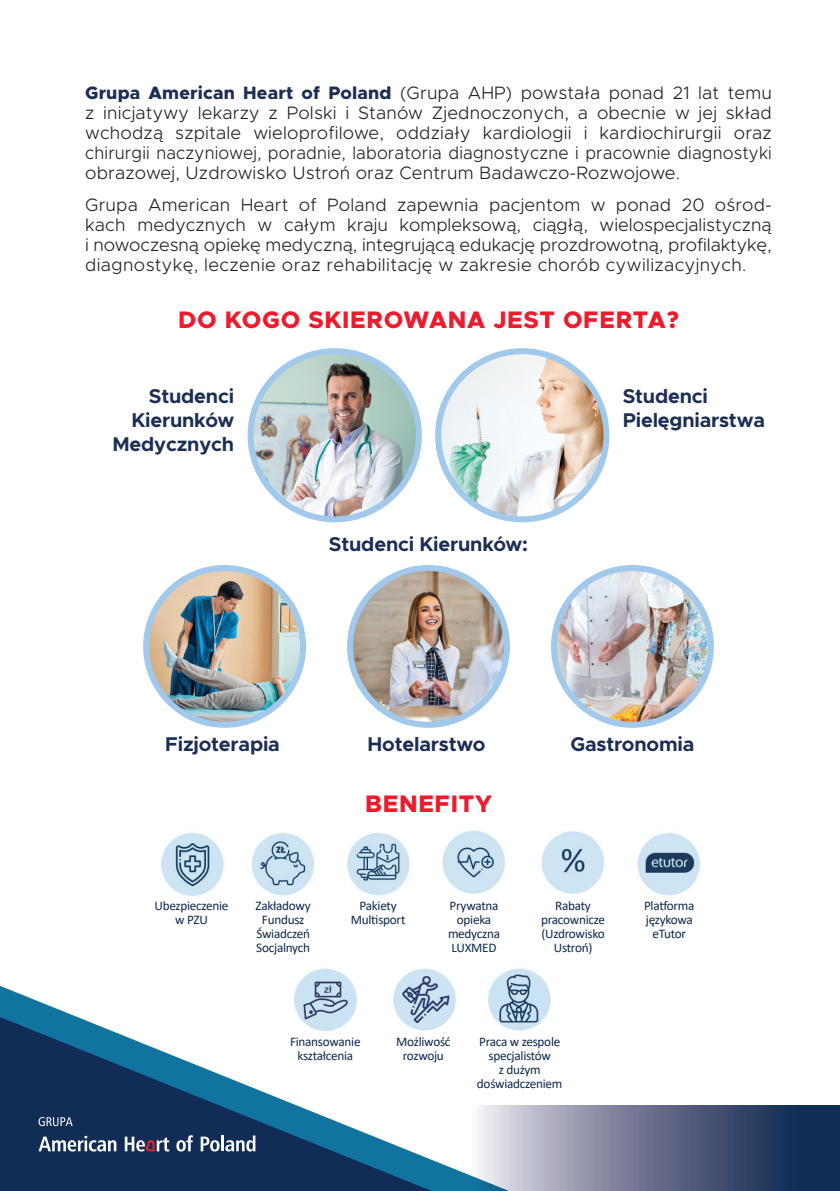
<style>
.page{position:relative;width:840px;height:1191px;background:#fff}
.page>*{position:absolute;margin:0;border:0;box-sizing:border-box;transform-origin:0 0}
.t1{font:800 24px "Metropolis";letter-spacing:.03em;color:#ee1b2d}
.t2{font:700 20px "Metropolis";letter-spacing:-.01em;color:#1c2e54}
.t3{font:300 18px/20px "Metropolis";letter-spacing:.01em;color:#231f20;text-align:justify}
.t4{font:13.2px/14px "Calibri";letter-spacing:-.02em;color:#0e294d;text-align:center}
.s1{font-weight:800;color:#1c2e54}
</style>
<div class="page">
<svg style="left:538px;top:1105px;width:301px;height:86px;background:#566181"></svg>
<svg style="left:0;top:986px;width:538px;height:205px"></svg>
<svg style="left:0;top:1017px;width:431px;height:174px;fill:#112d56"></svg>
<svg style="left:38px;top:1135px;width:78px;height:16px"></svg>
<svg style="left:176px;top:1135px;width:17px;height:16px"></svg>
<svg style="left:200px;top:1136px;width:19px;height:15px"></svg>
<hr style="left:221px;top:1135px;width:3px;height:16px;background:#fff">
<svg style="left:225px;top:1135px;width:30px;height:16px"></svg>
<svg style="left:125px;top:1136px;width:44px;height:15px"></svg>
<svg style="left:38px;top:1117px;width:35px;height:9px"></svg>
<img style="left:283px;top:968px;width:81px;height:78px">
<img style="left:384px;top:968px;width:80px;height:78px">
<img style="left:480px;top:968px;width:71px;height:78px">
<img style="left:161px;top:830px;width:539px;height:66px">
<img style="left:254px;top:351px;width:164px;height:168px">
<div style="left:247px;top:348px;width:174px;height:174px;border:6px solid #a0c9eb;border-radius:50%"></div>
<img style="left:438px;top:351px;width:168px;height:168px">
<div style="left:435px;top:348px;width:174px;height:174px;border:6px solid #a0c9eb;border-radius:50%"></div>
<img style="left:350px;top:570px;width:155px;height:155px">
<div style="left:347px;top:565px;width:162px;height:163px;border:6px solid #a0c9eb;border-radius:50%"></div>
<img style="left:146px;top:569px;width:157px;height:156px">
<div style="left:143px;top:565px;width:163px;height:163px;border:6px solid #a0c9eb;border-radius:50%"></div>
<img style="left:553px;top:568px;width:157px;height:157px;border-radius:77px">
<div style="left:550px;top:565px;width:163px;height:163px;border:6px solid #a0c9eb;border-radius:50%"></div>
<p class="t3" style="left:85px;top:83px;width:688px"><span class="s1">Grupa American Heart of Poland</span> (Grupa AHP) powstała ponad 21 lat temu z inicjatywy lekarzy z Polski i Stanów Zjednoczonych, a obecnie w jej skład wchodzą szpitale wieloprofilowe, oddziały kardiologii i kardiochirurgii oraz chirurgii naczyniowej, poradnie, laboratoria diagnostyczne i pracownie diagnostyki obrazowej, Uzdrowisko Ustroń oraz Centrum Badawczo-Rozwojowe.</p>
<p class="t3" style="left:85px;top:194px;width:687px">Grupa American Heart of Poland zapewnia pacjentom w ponad 20 ośrod&shy;kach medycznych w całym kraju kompleksową, ciągłą, wielospecjalistyczną i nowoczesną opiekę medyczną, integrującą edukację prozdrowotną, profilaktykę, diagnostykę, leczenie oraz rehabilitację w zakresie chorób cywilizacyjnych.</p>
<p class="t1" style="left:178px;top:304px;width:502px">DO KOGO SKIEROWANA JEST OFERTA?</p>
<p class="t2" style="left:149px;top:383px;width:87px">Studenci</p>
<p class="t2" style="left:131px;top:407px;width:104px">Kierunków</p>
<p class="t2" style="left:112px;top:431px;width:123px">Medycznych</p>
<p class="t2" style="left:329px;top:531px;width:200px">Studenci Kierunków:</p>
<p class="t2" style="left:622px;top:383px;width:87px">Studenci</p>
<p class="t2" style="left:622px;top:407px;width:144px">Pielęgniarstwa</p>
<p class="t2" style="left:165px;top:731px;width:116px">Fizjoterapia</p>
<p class="t2" style="left:367px;top:731px;width:119px">Hotelarstwo</p>
<p class="t2" style="left:570px;top:731px;width:125px">Gastronomia</p>
<p class="t1" style="left:365px;top:788px;width:128px">BENEFITY</p>
<p class="t4" style="left:154px;top:898px;width:75px">Ubezpieczenie</p>
<p class="t4" style="left:175px;top:912px;width:34px">w PZU</p>
<p class="t4" style="left:255px;top:898px;width:57px">Zakładowy</p>
<p class="t4" style="left:262px;top:912px;width:44px">Fundusz</p>
<p class="t4" style="left:256px;top:926px;width:55px">Świadczeń</p>
<p class="t4" style="left:256px;top:940px;width:55px">Socjalnych</p>
<p class="t4" style="left:359px;top:898px;width:39px">Pakiety</p>
<p class="t4" style="left:350px;top:912px;width:56px">Multisport</p>
<p class="t4" style="left:449px;top:898px;width:50px">Prywatna</p>
<p class="t4" style="left:456px;top:912px;width:36px">opieka</p>
<p class="t4" style="left:447px;top:926px;width:54px">medyczna</p>
<p class="t4" style="left:451px;top:940px;width:47px">LUXMED</p>
<p class="t4" style="left:555px;top:898px;width:37px">Rabaty</p>
<p class="t4" style="left:541px;top:912px;width:65px">pracownicze</p>
<p class="t4" style="left:541px;top:926px;width:65px">(Uzdrowisko<br>Ustroń)</p>
<p class="t4" style="left:290px;top:1034px;width:72px">Finansowanie kształcenia</p>
<p class="t4" style="left:396px;top:1034px;width:56px">Możliwość rozwoju</p>
<p class="t4" style="left:479px;top:1034px;width:83px">Praca w zespole specjalistów</p>
<p class="t4" style="left:498px;top:1062px;width:44px">z dużym</p>
<p class="t4" style="left:476px;top:1076px;width:87px">doświadczeniem</p>
<p class="t4" style="left:643px;top:898px;width:52px">Platforma</p>
<p class="t4" style="left:645px;top:912px;width:48px">językowa</p>
<p class="t4" style="left:652px;top:926px;width:35px">eTutor</p>
</div>
